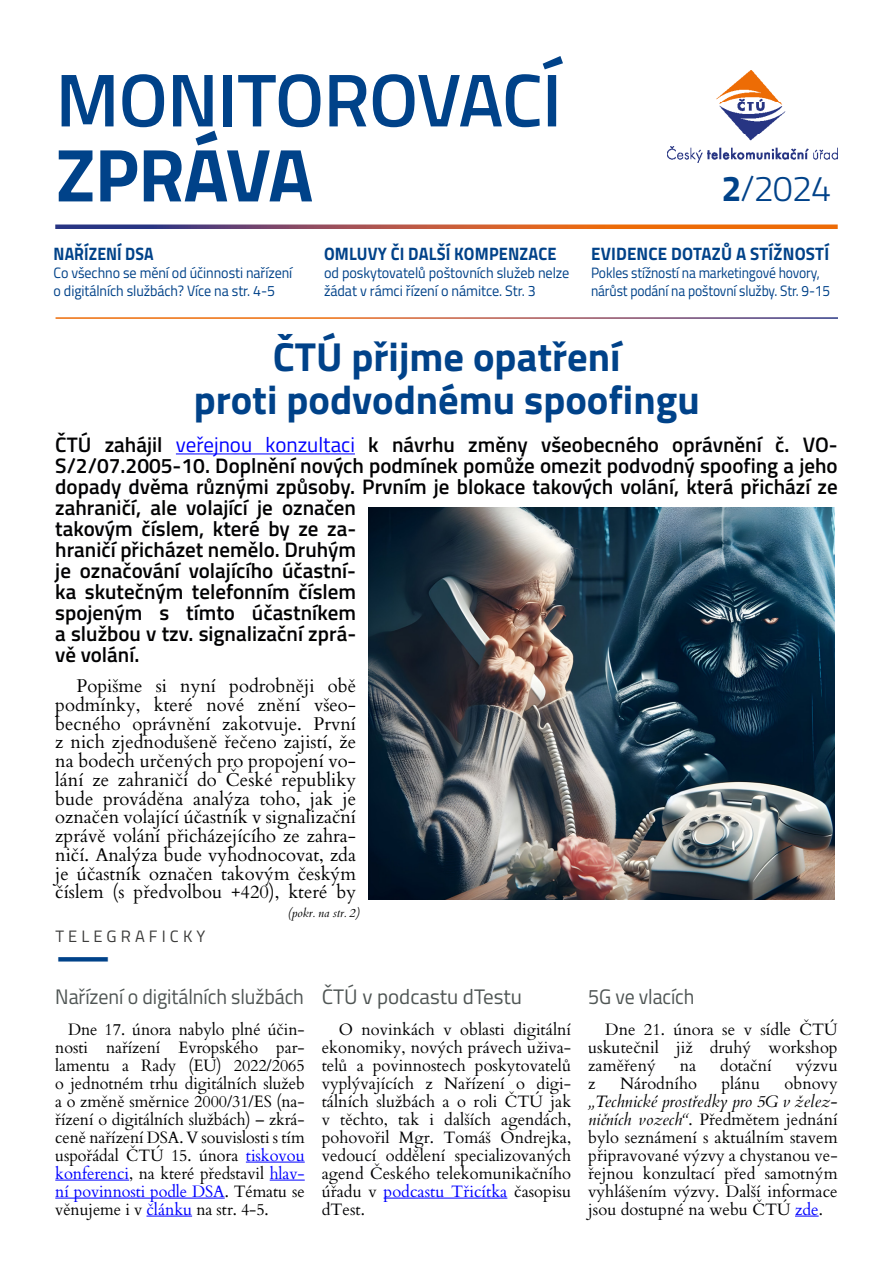
<style>
.page{position:relative;width:893px;height:1263px;background:#fff}
.page>*{position:absolute;margin:0;border:0;box-sizing:border-box;transform-origin:0 0}
.t1{font:600 75px "Titillium";letter-spacing:-.01em;color:#004289}
.t2{font:700 75px "Titillium";letter-spacing:-.02em;color:#004289}
.t3{font:700 40.5px/43.5px "Titillium";color:#004289;text-align:center}
.t4{font:300 36px "Titillium";color:#004289}
.t5{font:600 21px/21px "Titillium";color:#020203}
.t6{font:21px "Titillium";letter-spacing:-.005em;color:#4f5554;scale:.95 1}
.t7{font:21px "Titillium";letter-spacing:-.005em;color:#4f5554}
.t8{font:21px "Titillium";letter-spacing:-.005em;color:#4f5554;scale:.94 1}
.t9{font:18.45px/18.8px "Cardo";color:#000;text-align:justify}
.t10{font:700 18px "Titillium";letter-spacing:.01em;color:#004289;scale:.94 1}
.t11{font:700 18px "Titillium";letter-spacing:.01em;color:#004289;scale:.91 1}
.t12{font:700 18px "Titillium";letter-spacing:.01em;color:#004289;scale:.88 1}
.t13{font:16.5px/18px "Cardo";color:#020203;text-align:justify}
.t14{font:16.5px/18px "Cardo";letter-spacing:-.005em;color:#000;text-align:justify}
.t15{font:16.5px "Titillium";letter-spacing:.25em;color:#3c3c3b}
.t16{font:15px/18px "Titillium";letter-spacing:-.005em;color:#004289;scale:.91 1}
.t17{font:15px/18px "Titillium";letter-spacing:-.005em;color:#004289;scale:.94 1}
.t18{font:15px/18px "Titillium";letter-spacing:-.005em;color:#004289;scale:.95 1}
.t19{font:italic 12px "Cardo";color:#000}
.s1{font-weight:700}
.s2{font-weight:400;color:#00f}
.s3{color:#00f}
.s4{font-style:italic}
</style>
<div class="page">
<img style="left:667px;top:70px;width:171px;height:93px">
<svg style="left:55px;top:224px;width:783px;height:5px;background:#b26752"></svg>
<hr style="left:246px;top:1162px;width:59px;height:1px;background:#00f">
<hr style="left:55px;top:1180px;width:74px;height:1px;background:#00f">
<hr style="left:270px;top:1180px;width:35px;height:1px;background:#00f">
<hr style="left:55px;top:1198px;width:170px;height:1px;background:#00f">
<hr style="left:146px;top:1216px;width:46px;height:1px;background:#00f">
<hr style="left:384px;top:1198px;width:123px;height:1px;background:#00f">
<svg style="left:795px;top:1216px;width:24px;height:1px"></svg>
<hr style="left:176px;top:454px;width:179px;height:1px;background:#00f">
<img style="left:369px;top:507px;width:466px;height:393px">
<h1 class="t1" style="left:56px;top:44px;width:508px">MONITOROVACÍ</h1>
<h1 class="t2" style="left:56px;top:118px;width:259px">ZPRÁVA</h1>
<p class="t12" style="left:54px;top:240px;width:115px">NAŘÍZENÍ DSA</p>
<p class="t17" style="left:54px;top:263px;width:255px">Co všechno se mění od účinnosti nařízení o digitálních službách? Více na str. 4-5</p>
<p class="t11" style="left:324px;top:240px;width:257px">OMLUVY ČI DALŠÍ KOMPENZACE</p>
<p class="t18" style="left:324px;top:263px;width:260px">od poskytovatelů poštovních služeb nelze žádat v rámci řízení o námitce. Str. 3</p>
<h3 class="t4" style="left:721px;top:163px;width:111px"><span class="s1">2</span>/2024</h3>
<p class="t10" style="left:591px;top:240px;width:255px">EVIDENCE DOTAZŮ A STÍŽNOSTÍ</p>
<p class="t16" style="left:591px;top:263px;width:264px">Pokles stížností na marketingové hovory, nárůst podání na poštovní služby. Str. 9-15</p>
<h2 class="t3" style="left:194px;top:333px;width:508px">ČTÚ přijme opatření<br>proti podvodnému spoofingu</h2>
<p class="t5" style="left:55px;top:433px;width:784px">ČTÚ zahájil <span class="s2">veřejnou konzultaci</span> k návrhu změny všeobecného oprávnění č. VO-S/2/07.2005-10. Doplnění nových podmínek pomůže omezit podvodný spoofing a jeho dopady dvěma různými způsoby. Prvním je blokace takových volání, která přichází ze zahraničí, ale volající je označen<br>takovým číslem, které by ze za-<br>hraničí přicházet nemělo. Druhým<br>je označování volajícího účastní-<br>ka skutečným telefonním číslem<br>spojeným s tímto účastníkem<br>a službou v tzv. signalizační zprá-<br>vě volání.</p>
<p class="t9" style="left:55px;top:676px;width:302px;text-indent:21px">Popišme si nyní podrobněji obě podmínky, které nové znění všeo&shy;becného oprávnění zakotvuje. První z nich zjednodušeně řečeno zajistí, že na bodech určených pro propojení vo&shy;lání ze zahraničí do České republiky bude prováděna analýza toho, jak je označen volající účastník v signalizační zprávě volání přicházejícího ze zahra&shy;ničí. Analýza bude vyhodnocovat, zda je účastník označen takovým českým číslem (s předvolbou +420), které by</p>
<p class="t15" style="left:55px;top:924px;width:152px">TELEGRAFICKY</p>
<p class="t19" style="left:288px;top:906px;width:74px">(pokr. na str. 2)</p>
<p class="t6" style="left:55px;top:981px;width:263px">Nařízení o digitálních službách</p>
<p class="t14" style="left:55px;top:1019px;width:251px;text-indent:13px">Dne 17. února nabylo plné účin&shy;nosti nařízení Evropského par&shy;lamentu a Rady (EU) 2022/2065 o jednotném trhu digitálních služeb a o změně směrnice 2000/31/ES (na&shy;řízení o digitálních službách) – zkrá&shy;ceně nařízení DSA. V souvislosti s tím uspořádal ČTÚ 15. února <span class="s3">tiskovou konferenci</span>, na které představil <span class="s3">hlav&shy;ní povinnosti podle DSA</span>. Tématu se věnujeme i v <span class="s3">článku</span> na str. 4-5.</p>
<p class="t7" style="left:322px;top:981px;width:202px">ČTÚ v podcastu dTestu</p>
<p class="t13" style="left:322px;top:1019px;width:251px;text-indent:17px">O novinkách v oblasti digitální ekonomiky, nových právech uživa&shy;telů a povinnostech poskytovatelů vyplývajících z Nařízení o digi&shy;tálních službách a o roli ČTÚ jak v těchto, tak i dalších agendách, pohovořil Mgr. Tomáš Ondrejka, vedoucí oddělení specializovaných agend Českého telekomunikačního úřadu v <span class="s3">podcastu Třicítka</span> časopisu dTest.</p>
<p class="t8" style="left:588px;top:981px;width:114px">5G ve vlacích</p>
<p class="t13" style="left:588px;top:1019px;width:251px;text-indent:17px">Dne 21. února se v sídle ČTÚ uskutečnil již druhý workshop zaměřený</p>
<p class="t13" style="left:680px;top:1055px;width:18px">na</p>
<p class="t13" style="left:720px;top:1055px;width:53px">dotační</p>
<p class="t13" style="left:796px;top:1055px;width:43px">výzvu</p>
<p class="t13" style="left:588px;top:1073px;width:9px">z</p>
<p class="t13" style="left:620px;top:1073px;width:78px">Národního</p>
<p class="t13" style="left:721px;top:1073px;width:40px">plánu</p>
<p class="t13" style="left:784px;top:1073px;width:55px">obnovy</p>
<p class="t13" style="left:588px;top:1091px;width:251px"><span class="s4">„Technické prostředky pro 5G v želez&shy;ničních vozech“</span>. Předmětem jednání bylo seznámení s aktuálním stavem připravované výzvy a chystanou ve&shy;řejnou konzultací před samotným vyhlášením výzvy. Další informace jsou dostupné na webu ČTÚ <span class="s3">zde</span>.</p>
</div>
